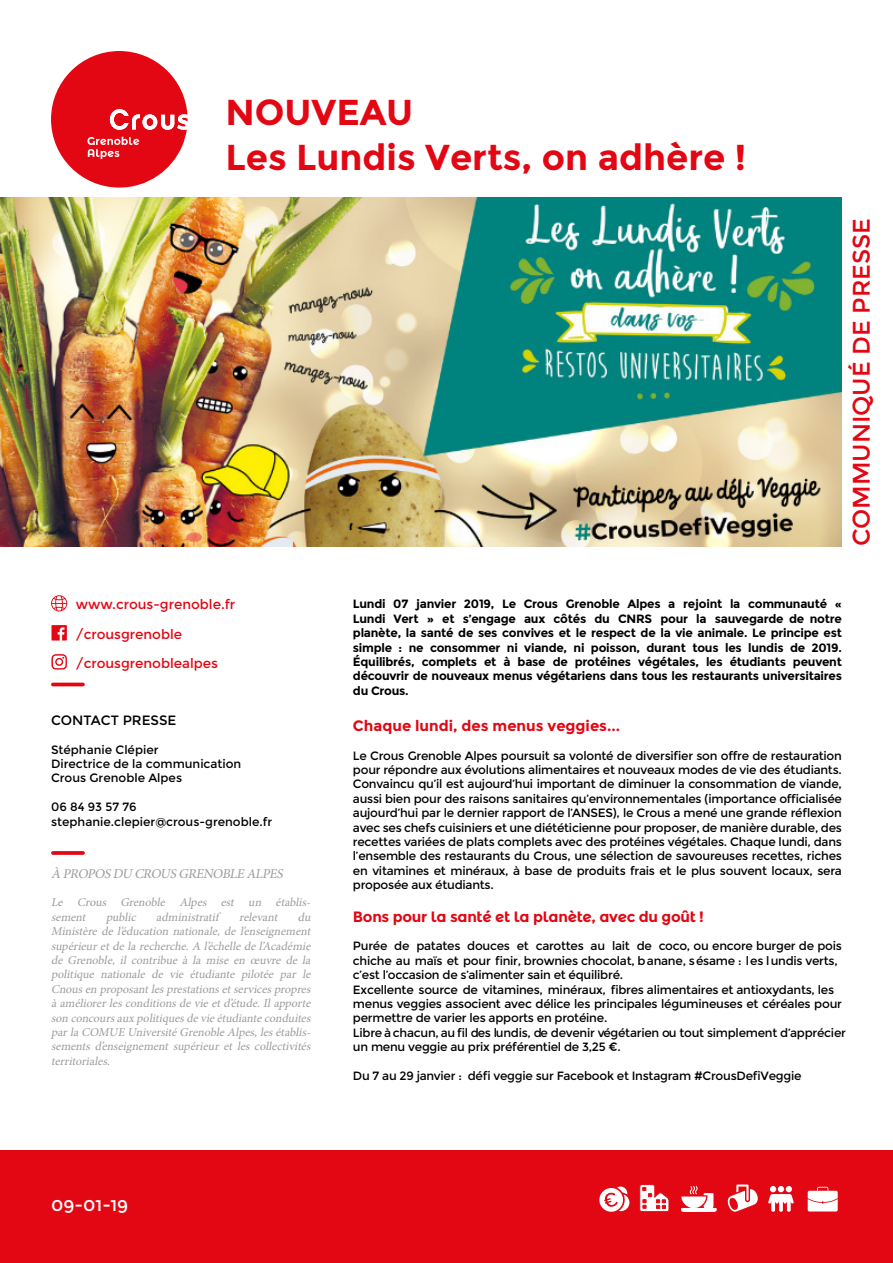
<style>
.page{position:relative;width:893px;height:1263px;background:#fff}
.page>*{position:absolute;margin:0;border:0;box-sizing:border-box;transform-origin:0 0}
.t1{font:700 36px/45px "Montserrat";color:#e30613}
.t2{font:24px "Montserrat";color:#e30613}
.t3{font:18px "Montserrat Alternates";color:#fff}
.t4{font:700 15px "Montserrat Alternates";letter-spacing:-.02em;color:#e30613}
.t5{font:700 15px "Montserrat";color:#e30613}
.t6{font:13.5px/29.4px "Montserrat";color:#e30613}
.t7{font:italic 13.5px "Minion Pro";color:#9d9d9c}
.t8{font:13.5px "Montserrat";color:#000}
.t9{font:12px/14.4px "Montserrat";letter-spacing:-.02em;color:#000;text-align:justify}
.t10{font:italic 12px/14.4px "Minion Pro";color:#9d9d9c}
.t11{font:700 12px/14.4px "Montserrat";letter-spacing:-.02em;color:#000;text-align:justify}
.t12{font:12px/14.4px "Montserrat";color:#000}
</style>
<div class="page">
<svg style="left:51px;top:51px;width:137px;height:137px"></svg>
<div style="left:0;top:1150px;width:893px;height:113px;background:#e30613"></div>
<svg style="left:51px;top:595px;width:16px;height:16px"></svg>
<svg style="left:51px;top:625px;width:16px;height:15px"></svg>
<svg style="left:53px;top:851px;width:30px;height:4px"></svg>
<hr style="left:53px;top:683px;width:30px;height:3px;background:#e30613">
<img style="left:0;top:198px;width:842px;height:348px">
<svg style="left:599px;top:1186px;width:30px;height:26px"></svg>
<svg style="left:728px;top:1184px;width:30px;height:28px"></svg>
<svg style="left:808px;top:1187px;width:30px;height:24px"></svg>
<svg style="left:639px;top:1184px;width:30px;height:28px"></svg>
<svg style="left:681px;top:1186px;width:36px;height:26px"></svg>
<svg style="left:768px;top:1186px;width:26px;height:25px"></svg>
<svg style="left:51px;top:654px;width:16px;height:15px"></svg>
<h1 class="t1" style="left:225px;top:90px;width:522px">NOUVEAU<br>Les Lundis Verts, on adhère !</h1>
<h2 class="t2" style="left:847px;top:546px;width:330px;rotate:-90deg">COMMUNIQUÉ DE PRESSE</h2>
<p class="t6" style="left:76px;top:590px;width:161px">www.crous-grenoble.fr /crousgrenoble</p>
<p class="t11" style="left:353px;top:597px;width:491px">Lundi 07 janvier 2019, Le Crous Grenoble Alpes a rejoint la communauté « Lundi Vert » et s’engage aux côtés du CNRS pour la sauvegarde de notre planète, la santé de ses convives et le respect de la vie animale. Le principe est simple : ne consommer ni viande, ni poisson, durant tous les lundis de 2019.<br>Équilibrés, complets et à base de protéines végétales, les étudiants peuvent découvrir de nouveaux menus végétariens dans tous les restaurants universitaires du Crous.</p>
<p class="t5" style="left:353px;top:717px;width:269px">Chaque lundi, des menus veggies...</p>
<p class="t9" style="left:353px;top:748px;width:491px">Le Crous Grenoble Alpes poursuit sa volonté de diversifier son offre de restauration pour répondre aux évolutions alimentaires et nouveaux modes de vie des étudiants.<br>Convaincu qu’il est aujourd’hui important de diminuer la consommation de viande, aussi bien pour des raisons sanitaires qu’environnementales (importance officialisée aujourd’hui par le dernier rapport de l’ANSES), le Crous a mené une grande réflexion avec ses chefs cuisiniers et une diététicienne pour proposer, de manière durable, des recettes variées de plats complets avec des protéines végétales. Chaque lundi, dans l’ensemble des restaurants du Crous, une sélection de savoureuses recettes, riches en vitamines et minéraux, à base de produits frais et le plus souvent locaux, sera proposée aux étudiants.</p>
<p class="t4" style="left:353px;top:907px;width:353px">Bons pour la santé et la planète, avec du goût !</p>
<p class="t9" style="left:353px;top:939px;width:494px;text-align:left">Purée de patates douces et carottes au lait de coco, ou encore burger de pois chiche au maïs et pour finir, brownies chocolat, banane, sésame : les lundis verts, c’est l’occasion de s’alimenter sain et équilibré.<br>Excellente source de vitamines, minéraux, fibres alimentaires et antioxydants, les menus veggies associent avec délice les principales légumineuses et céréales pour permettre de varier les apports en protéine.<br>Libre à chacun, au fil des lundis, de devenir végétarien ou tout simplement d’apprécier un menu veggie au prix préférentiel de 3,25 €.</p>
<p class="t9" style="left:353px;top:1069px;width:450px">Du 7 au 29 janvier : défi veggie sur Facebook et Instagram #CrousDefiVeggie</p>
<p class="t6" style="left:76px;top:648px;width:144px">/crousgrenoblealpes</p>
<p class="t8" style="left:51px;top:712px;width:127px">CONTACT PRESSE</p>
<p class="t12" style="left:51px;top:742px;width:192px">Stéphanie Clépier<br>Directrice de la communication<br>Crous Grenoble Alpes</p>
<p class="t12" style="left:51px;top:800px;width:223px">06 84 93 57 76 stephanie.clepier@crous-grenoble.fr</p>
<p class="t7" style="left:51px;top:864px;width:237px">À PROPOSDU CROUSGRENOBLE ALPES</p>
<p class="t10" style="left:51px;top:895px;width:264px">Le Crous Grenoble Alpes est un établis&shy;sement</p>
<p class="t10" style="left:51px;top:910px;width:264px;text-align:justify;text-indent:247px">du Ministère de l’éducation nationale, de l’enseignement supérieuretdelarecherche.A l’échelledel’Académie de Grenoble, il contribue à la mise en œuvre de la politique nationale de vie étudiante pilotée par le Cnousen proposantlesprestationsetservicespropres àaméliorerlesconditionsdevieetd’étude.Ilapporte son concoursaux politiquesdevieétudianteconduites parlaCOMUE UniversitéGrenobleAlpes,lesétablis&shy;sements d’enseignement supérieur et les collectivités territoriales.</p>
<p class="t10" style="left:106px;top:910px;width:34px">public</p>
<p class="t10" style="left:156px;top:910px;width:64px">administratif</p>
<p class="t10" style="left:239px;top:910px;width:43px">relevant</p>
<h3 class="t3" style="left:51px;top:1195px;width:79px">09-01-19</h3>
</div>
